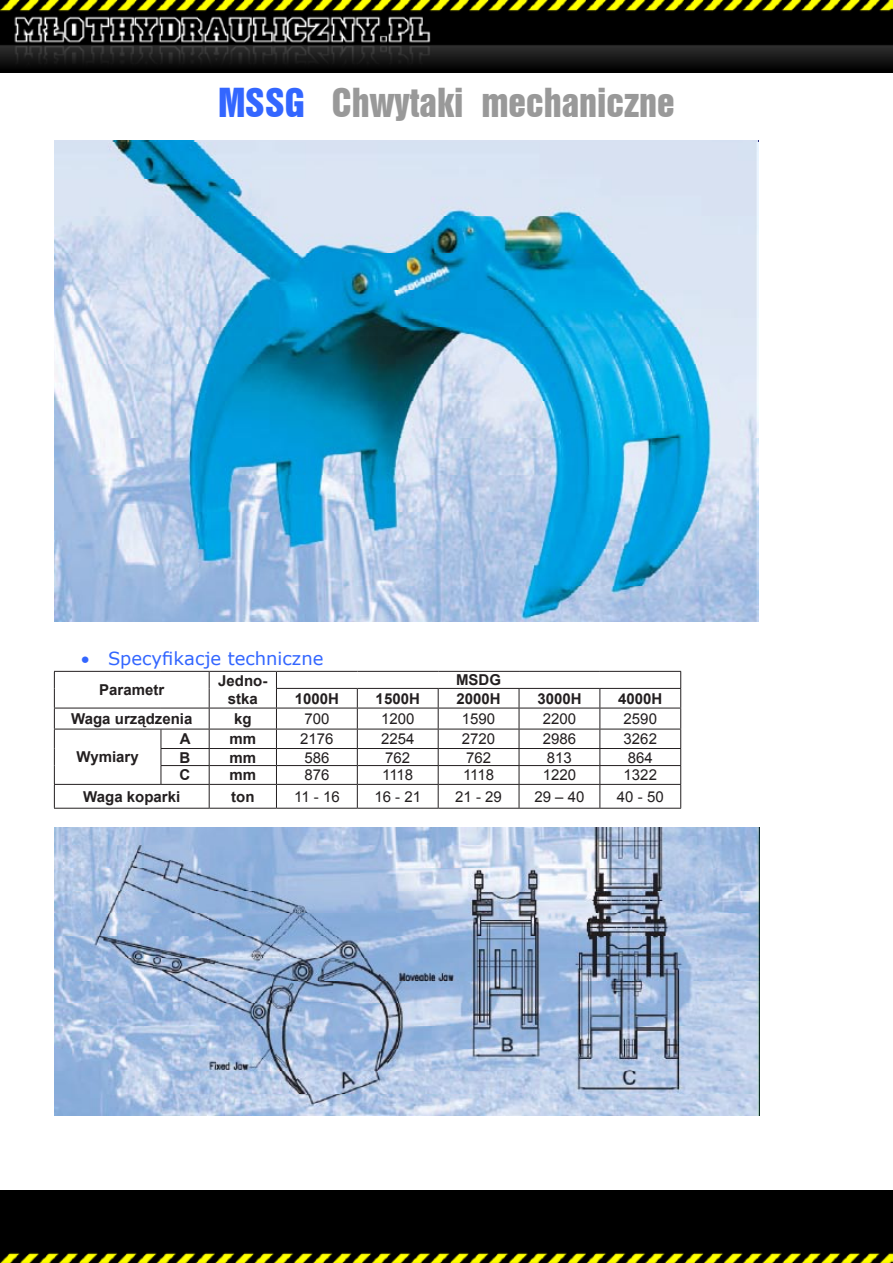
<style>
.page{position:relative;width:893px;height:1263px;background:#fff}
.page>*{position:absolute;margin:0;border:0;box-sizing:border-box;transform-origin:0 0}
.t1{font:36px "Swiss 921 AT";color:#999}
.t2{font:18px "Verdana";color:#36f}
.t3{font:15px "Arial";color:#231f20}
.t4{font:700 15px/18px "Arial";color:#231f20;text-align:center}
.s1{color:#36f}
</style>
<div class="page">
<img style="left:0;top:0;width:893px;height:72px">
<img style="left:0;top:1190px;width:893px;height:73px">
<img style="left:54px;top:140px;width:705px;height:482px">
<hr style="left:54px;top:671px;width:107px;height:1px;background:#231f20">
<hr style="left:161px;top:671px;width:48px;height:1px;background:#231f20">
<hr style="left:209px;top:671px;width:67px;height:1px;background:#231f20">
<hr style="left:276px;top:671px;width:81px;height:1px;background:#231f20">
<hr style="left:357px;top:671px;width:81px;height:1px;background:#231f20">
<hr style="left:438px;top:671px;width:81px;height:1px;background:#231f20">
<hr style="left:519px;top:671px;width:81px;height:1px;background:#231f20">
<hr style="left:600px;top:671px;width:81px;height:1px;background:#231f20">
<hr style="left:276px;top:688px;width:81px;height:1px;background:#231f20">
<hr style="left:357px;top:688px;width:81px;height:1px;background:#231f20">
<hr style="left:438px;top:688px;width:81px;height:1px;background:#231f20">
<hr style="left:519px;top:688px;width:81px;height:1px;background:#231f20">
<hr style="left:600px;top:688px;width:81px;height:1px;background:#231f20">
<hr style="left:54px;top:708px;width:107px;height:1px;background:#231f20">
<hr style="left:161px;top:708px;width:48px;height:1px;background:#231f20">
<hr style="left:209px;top:708px;width:67px;height:1px;background:#231f20">
<hr style="left:276px;top:708px;width:81px;height:1px;background:#231f20">
<hr style="left:357px;top:708px;width:81px;height:1px;background:#231f20">
<hr style="left:438px;top:708px;width:81px;height:1px;background:#231f20">
<hr style="left:519px;top:708px;width:81px;height:1px;background:#231f20">
<hr style="left:600px;top:708px;width:81px;height:1px;background:#231f20">
<hr style="left:54px;top:729px;width:107px;height:1px;background:#231f20">
<hr style="left:161px;top:729px;width:48px;height:1px;background:#231f20">
<hr style="left:209px;top:729px;width:67px;height:1px;background:#231f20">
<hr style="left:276px;top:729px;width:81px;height:1px;background:#231f20">
<hr style="left:357px;top:729px;width:81px;height:1px;background:#231f20">
<hr style="left:438px;top:729px;width:81px;height:1px;background:#231f20">
<hr style="left:519px;top:729px;width:81px;height:1px;background:#231f20">
<hr style="left:600px;top:729px;width:81px;height:1px;background:#231f20">
<hr style="left:161px;top:748px;width:48px;height:1px;background:#231f20">
<hr style="left:209px;top:748px;width:67px;height:1px;background:#231f20">
<hr style="left:276px;top:748px;width:81px;height:1px;background:#231f20">
<hr style="left:357px;top:748px;width:81px;height:1px;background:#231f20">
<hr style="left:438px;top:748px;width:81px;height:1px;background:#231f20">
<hr style="left:519px;top:748px;width:81px;height:1px;background:#231f20">
<hr style="left:600px;top:748px;width:81px;height:1px;background:#231f20">
<hr style="left:161px;top:765px;width:48px;height:1px;background:#231f20">
<svg style="left:161px;top:729px;width:1px;height:55px"></svg>
<hr style="left:209px;top:765px;width:67px;height:1px;background:#231f20">
<hr style="left:276px;top:765px;width:81px;height:1px;background:#231f20">
<hr style="left:357px;top:765px;width:81px;height:1px;background:#231f20">
<hr style="left:438px;top:765px;width:81px;height:1px;background:#231f20">
<hr style="left:519px;top:765px;width:81px;height:1px;background:#231f20">
<hr style="left:600px;top:765px;width:81px;height:1px;background:#231f20">
<hr style="left:54px;top:784px;width:107px;height:1px;background:#231f20">
<svg style="left:54px;top:672px;width:1px;height:136px"></svg>
<hr style="left:161px;top:784px;width:48px;height:1px;background:#231f20">
<hr style="left:209px;top:784px;width:67px;height:1px;background:#231f20">
<svg style="left:209px;top:672px;width:1px;height:136px"></svg>
<hr style="left:276px;top:784px;width:81px;height:1px;background:#231f20">
<svg style="left:276px;top:672px;width:1px;height:136px"></svg>
<hr style="left:357px;top:784px;width:81px;height:1px;background:#231f20">
<svg style="left:357px;top:689px;width:1px;height:119px"></svg>
<hr style="left:438px;top:784px;width:81px;height:1px;background:#231f20">
<svg style="left:438px;top:689px;width:1px;height:119px"></svg>
<hr style="left:519px;top:784px;width:81px;height:1px;background:#231f20">
<svg style="left:519px;top:689px;width:1px;height:119px"></svg>
<hr style="left:600px;top:784px;width:81px;height:1px;background:#231f20">
<svg style="left:599px;top:689px;width:1px;height:119px"></svg>
<svg style="left:680px;top:672px;width:1px;height:136px"></svg>
<hr style="left:54px;top:808px;width:107px;height:1px;background:#231f20">
<hr style="left:161px;top:808px;width:48px;height:1px;background:#231f20">
<hr style="left:209px;top:808px;width:67px;height:1px;background:#231f20">
<hr style="left:276px;top:808px;width:81px;height:1px;background:#231f20">
<hr style="left:357px;top:808px;width:81px;height:1px;background:#231f20">
<hr style="left:438px;top:808px;width:81px;height:1px;background:#231f20">
<hr style="left:519px;top:808px;width:81px;height:1px;background:#231f20">
<hr style="left:600px;top:808px;width:81px;height:1px;background:#231f20">
<img style="left:54px;top:828px;width:705px;height:287px">
<h1 class="t1" style="left:218px;top:81px;width:458px"><span class="s1">MSSG</span> Chwytaki mechaniczne</h1>
<p class="t2" style="left:81px;top:647px;width:244px">• Specyfikacje techniczne</p>
<p class="t4" style="left:99px;top:681px;width:67px">Parametr</p>
<p class="t4" style="left:218px;top:672px;width:51px">Jedno&shy;stka</p>
<p class="t4" style="left:456px;top:672px;width:46px">MSDG</p>
<p class="t4" style="left:295px;top:690px;width:46px">1000H</p>
<p class="t4" style="left:376px;top:690px;width:46px">1500H</p>
<p class="t4" style="left:456px;top:690px;width:46px">2000H</p>
<p class="t4" style="left:537px;top:690px;width:46px">3000H</p>
<p class="t4" style="left:618px;top:690px;width:46px">4000H</p>
<p class="t4" style="left:71px;top:710px;width:123px">Waga urządzenia</p>
<p class="t4" style="left:234px;top:710px;width:19px">kg</p>
<p class="t3" style="left:304px;top:709px;width:27px">700</p>
<p class="t3" style="left:381px;top:709px;width:35px">1200</p>
<p class="t3" style="left:462px;top:709px;width:35px">1590</p>
<p class="t3" style="left:543px;top:709px;width:35px">2200</p>
<p class="t3" style="left:624px;top:709px;width:35px">2590</p>
<p class="t4" style="left:77px;top:748px;width:64px">Wymiary</p>
<p class="t4" style="left:180px;top:730px;width:12px">A</p>
<p class="t4" style="left:229px;top:730px;width:28px">mm</p>
<p class="t3" style="left:300px;top:729px;width:35px">2176</p>
<p class="t3" style="left:381px;top:729px;width:35px">2254</p>
<p class="t3" style="left:462px;top:729px;width:35px">2720</p>
<p class="t3" style="left:543px;top:729px;width:35px">2986</p>
<p class="t3" style="left:624px;top:729px;width:35px">3262</p>
<p class="t4" style="left:180px;top:749px;width:12px">B</p>
<p class="t4" style="left:229px;top:749px;width:28px">mm</p>
<p class="t3" style="left:304px;top:747px;width:27px">586</p>
<p class="t3" style="left:385px;top:747px;width:27px">762</p>
<p class="t3" style="left:466px;top:747px;width:27px">762</p>
<p class="t3" style="left:547px;top:747px;width:27px">813</p>
<p class="t3" style="left:628px;top:747px;width:27px">864</p>
<p class="t4" style="left:180px;top:767px;width:12px">C</p>
<p class="t4" style="left:229px;top:767px;width:28px">mm</p>
<p class="t3" style="left:304px;top:765px;width:27px">876</p>
<p class="t3" style="left:382px;top:765px;width:33px">1118</p>
<p class="t3" style="left:463px;top:765px;width:33px">1118</p>
<p class="t3" style="left:543px;top:765px;width:35px">1220</p>
<p class="t3" style="left:624px;top:765px;width:35px">1322</p>
<p class="t4" style="left:83px;top:788px;width:98px">Waga koparki</p>
<p class="t4" style="left:231px;top:788px;width:25px">ton</p>
<p class="t3" style="left:294px;top:787px;width:47px">11 - 16</p>
<p class="t3" style="left:374px;top:787px;width:48px">16 - 21</p>
<p class="t3" style="left:455px;top:787px;width:48px">21 - 29</p>
<p class="t3" style="left:534px;top:787px;width:52px">29 – 40</p>
<p class="t3" style="left:617px;top:787px;width:48px">40 - 50</p>
</div>
